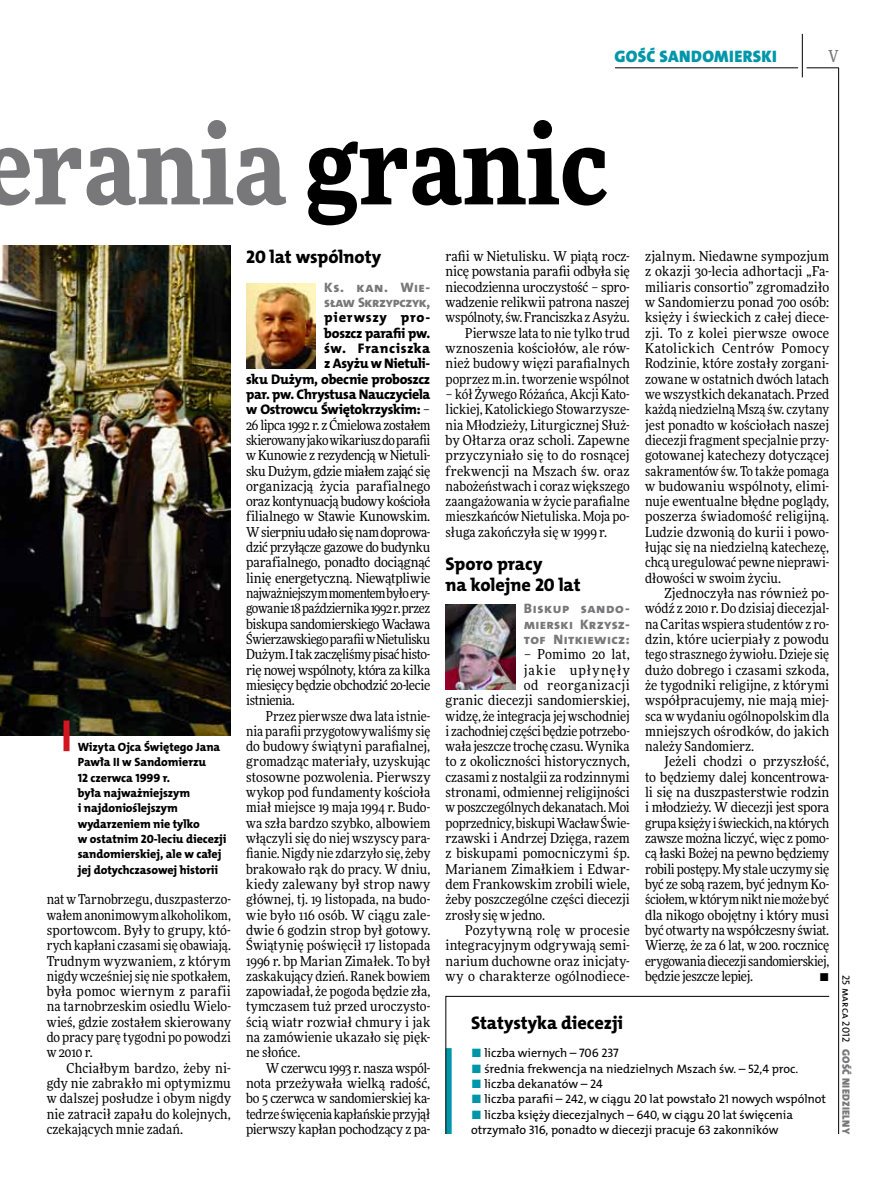
<style>
.page{position:relative;width:893px;height:1191px;background:#fff}
.page>*{position:absolute;margin:0;border:0;box-sizing:border-box;transform-origin:0 0}
.t1{font:900 108px "Freeday Narrow";color:#787779}
.t2{font:18.3px/21.6px "The Mix HP8 Ex Bld";letter-spacing:-.005em;color:#000}
.t3{font:16.65px "The Mix HP9 Blk";letter-spacing:.02em;color:#0096aa}
.t4{font:500 16.5px "Freeday Narrow";color:#787779;scale:.9 1}
.t5{font:13.95px/15.3px "The Mix HP8 Ex Bld";letter-spacing:-.02em;color:#000;text-align:right}
.t6{font:13.65px/15.3px "Freeday Narrow News";color:#000;text-align:justify}
.t7{font:13.65px/15.3px "The Mix HP8 Ex Bld";letter-spacing:.02em;color:#787779;text-align:justify}
.t8{font:13.65px "Freeday Narrow News";letter-spacing:-.02em;color:#000}
.t9{font:13.65px/15.3px "The Mix HP8 Ex Bld";color:#787779}
.t10{font:13.65px "Freeday Narrow News";letter-spacing:.035em;color:#000}
.t11{font:13.65px "Freeday Narrow News";letter-spacing:.08em;color:#000}
.t12{font:12.3px/15.3px "The Mix HP5 Plain";letter-spacing:-.005em;color:#000}
.t13{font:12px/15.3px "The Mix HP8 Ex Bld";letter-spacing:-.005em;color:#000}
.t14{font:10.5px "The Mix HP9 Blk";letter-spacing:.025em;color:#787779}
.t15{font:10.5px "The Mix HP5 Plain";color:#000}
.s1{color:#000}
.s2{font-family:"Freeday Narrow News";font-size:13.65px}
.s3{color:#0096aa}
</style>
<div class="page">
<hr style="left:806px;top:68px;width:33px;height:1px;background:#000">
<hr style="left:615px;top:68px;width:183px;height:1px;background:#000">
<hr style="left:838px;top:68px;width:1px;height:1066px;background:#000">
<hr style="left:802px;top:34px;width:1px;height:43px;background:#000">
<svg style="left:445px;top:996px;width:385px;height:138px"></svg>
<img style="left:0;top:246px;width:231px;height:490px">
<img style="left:446px;top:604px;width:69px;height:86px">
<img style="left:246px;top:283px;width:70px;height:85px">
<div style="left:64px;top:720px;width:6px;height:31px;background:#d3151f"></div>
<p class="t3" style="left:615px;top:46px;width:164px">GOŚĆ SANDOMIERSKI</p>
<p class="t4" style="left:828px;top:46px;width:13px">V</p>
<h1 class="t1" style="left:-18px;top:95px;width:627px">erania <span class="s1">granic</span></h1>
<p class="t13" style="left:78px;top:739px;width:150px">Wizyta Ojca Świętego Jana<br>Pawła II w Sandomierzu<br>12 czerwca 1999 r.<br>była najważniejszym<br>i najdonioślejszym wydarzeniem nie tylko<br>w ostatnim 20-leciu diecezji sandomierskiej, ale w całej jej dotychczasowej historii</p>
<p class="t6" style="left:47px;top:891px;width:186px">nat w Tarnobrzegu, duszpasterzo&shy;wałem anonimowym alkoholikom, sportowcom. Były to grupy, któ&shy;rych kapłani czasami się obawiają.<br>Trudnym wyzwaniem, z którym nigdy wcześniej się nie spotkałem, była pomoc wiernym z parafii na tarnobrzeskim osiedlu Wielo&shy;wieś, gdzie zostałem skierowany do pracy parę tygodni po powodzi w 2010 r.</p>
<p class="t6" style="left:47px;top:1060px;width:186px;text-indent:20px">Chciałbym bardzo, żeby ni&shy;gdy nie zabrakło mi optymizmu w dalszej posłudze i obym nigdy nie zatracił zapału do kolejnych, czekających mnie zadań.</p>
<h2 class="t2" style="left:246px;top:246px;width:137px">20 lat wspólnoty</h2>
<p class="t9" style="left:324px;top:280px;width:108px">Ks. kan. Wie&shy;sław Skrzypczyk,</p>
<p class="t5" style="left:246px;top:310px;width:186px">pierwszy pro-<br>boszcz parafii pw.<br>św. Franciszka<br>z Asyżu w Nietuli-<br>sku Dużym, obecnie proboszcz par. pw. Chrystusa Nauczyciela w Ostrowcu Świętokrzyskim: <span class="s2">–</span></p>
<p class="t6" style="left:246px;top:417px;width:186px">26 lipca 1992 r. z Ćmielowa zostałem skierowany jako wikariusz do parafii w Kunowie z rezydencją w Nietuli&shy;sku Dużym, gdzie miałem zająć się organizacją życia parafialnego oraz kontynuacją budowy kościoła filialnego w Stawie Kunowskim.<br>W sierpniu udało się nam doprowa&shy;dzić przyłącze gazowe do budynku parafialnego, ponadto dociągnąć linię energetyczną. Niewątpliwie najważniejszym momentem było ery&shy;gowanie 18 października 1992 r. przez biskupa sandomierskiego Wacława Świerzawskiego parafii w Nietulisku Dużym. I tak zaczęliśmy pisać histo&shy;rię nowej wspólnoty, która za kilka miesięcy będzie obchodzić 20-lecie istnienia.</p>
<p class="t6" style="left:246px;top:708px;width:186px;text-indent:20px">Przez pierwsze dwa lata istnie&shy;nia parafii przygotowywaliśmy się do budowy świątyni parafialnej, gromadząc materiały, uzyskując stosowne pozwolenia. Pierwszy wykop pod fundamenty kościoła miał miejsce 19 maja 1994 r. Budo&shy;wa szła bardzo szybko, albowiem włączyli się do niej wszyscy para&shy;fianie. Nigdy nie zdarzyło się, żeby brakowało rąk do pracy. W dniu, kiedy zalewany był strop nawy głównej, tj. 19 listopada, na budo&shy;wie było 116 osób. W ciągu zale&shy;dwie 6 godzin strop był gotowy.<br>Świątynię poświęcił 17 listopada 1996 r. bp Marian Zimałek. To był zaskakujący dzień. Ranek bowiem zapowiadał, że pogoda będzie zła, tymczasem tuż przed uroczysto&shy;ścią wiatr rozwiał chmury i jak na zamówienie ukazało się pięk&shy;ne słońce.</p>
<p class="t6" style="left:246px;top:1060px;width:186px;text-indent:20px">W czerwcu 1993 r. nasza wspól&shy;nota przeżywała wielką radość, bo 5 czerwca w sandomierskiej ka&shy;tedrze święcenia kapłańskie przyjął pierwszy kapłan pochodzący z pa-</p>
<p class="t6" style="left:446px;top:248px;width:186px;text-align:right">rafii w Nietulisku. W piątą rocz&shy;nicę powstania parafii odbyła się niecodzienna uroczystość – spro&shy;wadzenie relikwii patrona naszej wspólnoty, św. Franciszka z Asyżu.<br>Pierwsze lata to nie tylko trud wznoszenia kościołów, ale rów&shy;nież budowy więzi parafialnych poprzez m.in. tworzenie wspólnot</p>
<p class="t6" style="left:446px;top:386px;width:186px">– kół Żywego Różańca, Akcji Kato&shy;lickiej, Katolickiego Stowarzysze&shy;nia Młodzieży, Liturgicznej Służ&shy;by Ołtarza oraz scholi. Zapewne przyczyniało się to do rosnącej frekwencji na Mszach św. oraz nabożeństwach i coraz większego zaangażowania w życie parafialne mieszkańców Nietuliska. Moja po&shy;sługa zakończyła się w 1999 r.</p>
<h2 class="t2" style="left:446px;top:553px;width:136px">Sporo pracy<br>na kolejne 20 lat</h2>
<p class="t7" style="left:524px;top:601px;width:108px">Biskup sando&shy;mierski Krzysz&shy;tof Nitkiewicz:</p>
<p class="t6" style="left:524px;top:646px;width:108px">– Pomimo 20 lat,</p>
<p class="t11" style="left:524px;top:661px;width:108px">jakie upłynęły</p>
<p class="t10" style="left:524px;top:676px;width:107px">od reorganizacji</p>
<p class="t6" style="left:446px;top:692px;width:186px">granic diecezji sandomierskiej,</p>
<p class="t6" style="left:446px;top:708px;width:186px">widzę, że integracja jej wschodniej</p>
<p class="t6" style="left:446px;top:723px;width:186px">i zachodniej części będzie potrzebo-</p>
<p class="t6" style="left:446px;top:738px;width:186px">wała jeszcze trochę czasu. Wynika</p>
<p class="t6" style="left:446px;top:754px;width:186px">to z okoliczności historycznych,</p>
<p class="t6" style="left:446px;top:769px;width:186px">czasami z nostalgii za rodzinnymi</p>
<p class="t6" style="left:446px;top:784px;width:186px">stronami, odmiennej religijności</p>
<p class="t6" style="left:446px;top:799px;width:186px">w poszczególnych dekanatach. Moi</p>
<p class="t8" style="left:446px;top:814px;width:186px">poprzednicy, biskupi Wacław Świe-</p>
<p class="t6" style="left:446px;top:830px;width:186px">rzawski i Andrzej Dzięga, razem</p>
<p class="t6" style="left:446px;top:845px;width:186px">z biskupami pomocniczymi śp.</p>
<p class="t6" style="left:446px;top:861px;width:186px">Marianem Zimałkiem i Edwar-</p>
<p class="t6" style="left:446px;top:876px;width:186px">dem Frankowskim zrobili wiele,</p>
<p class="t6" style="left:446px;top:891px;width:186px">żeby poszczególne części diecezji</p>
<p class="t6" style="left:446px;top:907px;width:101px">zrosły się w jedno.</p>
<p class="t6" style="left:465px;top:922px;width:166px">Pozytywną rolę w procesie</p>
<p class="t6" style="left:446px;top:937px;width:186px">integracyjnym odgrywają semi-</p>
<p class="t6" style="left:446px;top:953px;width:186px">narium duchowne oraz inicjaty-</p>
<p class="t6" style="left:446px;top:968px;width:186px">wy o charakterze ogólnodiece-</p>
<p class="t6" style="left:645px;top:248px;width:186px">zjalnym. Niedawne sympozjum z okazji 30-lecia adhortacji „Fa&shy;miliaris consortio” zgromadziło w Sandomierzu ponad 700 osób: księży i świeckich z całej diece&shy;zji. To z kolei pierwsze owoce Katolickich Centrów Pomocy Rodzinie, które zostały zorgani&shy;zowane w ostatnich dwóch latach we wszystkich dekanatach. Przed każdą niedzielną Mszą św. czytany jest ponadto w kościołach naszej diecezji fragment specjalnie przy&shy;gotowanej katechezy dotyczącej sakramentów św. To także pomaga w budowaniu wspólnoty, elimi&shy;nuje ewentualne błędne poglądy, poszerza świadomość religijną.<br>Ludzie dzwonią do kurii i powo&shy;łując się na niedzielną katechezę, chcą uregulować pewne nieprawi&shy;dłowości w swoim życiu.</p>
<p class="t6" style="left:645px;top:585px;width:186px;text-indent:20px">Zjednoczyła nas również po&shy;wódź z 2010 r. Do dzisiaj diecezjal&shy;na Caritas wspiera studentów z ro&shy;dzin, które ucierpiały z powodu tego strasznego żywiołu. Dzieje się dużo dobrego i czasami szkoda, że tygodniki religijne, z którymi współpracujemy, nie mają miej&shy;sca w wydaniu ogólnopolskim dla mniejszych ośrodków, do jakich należy Sandomierz.</p>
<p class="t6" style="left:645px;top:754px;width:186px;text-indent:20px">Jeżeli chodzi o przyszłość, to będziemy dalej koncentrowa&shy;li się na duszpasterstwie rodzin i młodzieży. W diecezji jest spora grupa księży i świeckich, na których zawsze można liczyć, więc z pomo&shy;cą łaski Bożej na pewno będziemy robili postępy. My stale uczymy się być ze sobą razem, być jednym Ko&shy;ściołem, w którym nikt nie może być dla nikogo obojętny i który musi być otwarty na współczesny świat.<br>Wierzę, że za 6 lat, w 200. rocznicę erygowania diecezji sandomierskiej, będzie jeszcze lepiej.</p>
<p class="t6" style="left:819px;top:968px;width:11px">•</p>
<h2 class="t2" style="left:471px;top:1012px;width:153px">Statystyka diecezji</h2>
<p class="t12" style="left:471px;top:1045px;width:149px"><span class="s3">■</span> liczba wiernych – 706 237</p>
<p class="t12" style="left:471px;top:1061px;width:329px"><span class="s3">■</span> średnia frekwencja na niedzielnych Mszach św. – 52,4 proc.</p>
<p class="t12" style="left:471px;top:1076px;width:133px"><span class="s3">■</span> liczba dekanatów – 24</p>
<p class="t12" style="left:471px;top:1091px;width:356px"><span class="s3">■</span> liczba parafii – 242, w ciągu 20 lat powstało 21 nowych wspólnot</p>
<p class="t12" style="left:471px;top:1107px;width:323px"><span class="s3">■</span> liczba księży diecezjalnych – 640, w ciągu 20 lat święcenia otrzymało 316, ponadto w diecezji pracuje 63 zakonników</p>
<p class="t15" style="left:853px;top:974px;width:69px;rotate:90deg">25 marca 2012</p>
<p class="t14" style="left:853px;top:1049px;width:86px;rotate:90deg">GOŚĆ NIEDZIELNY</p>
</div>
